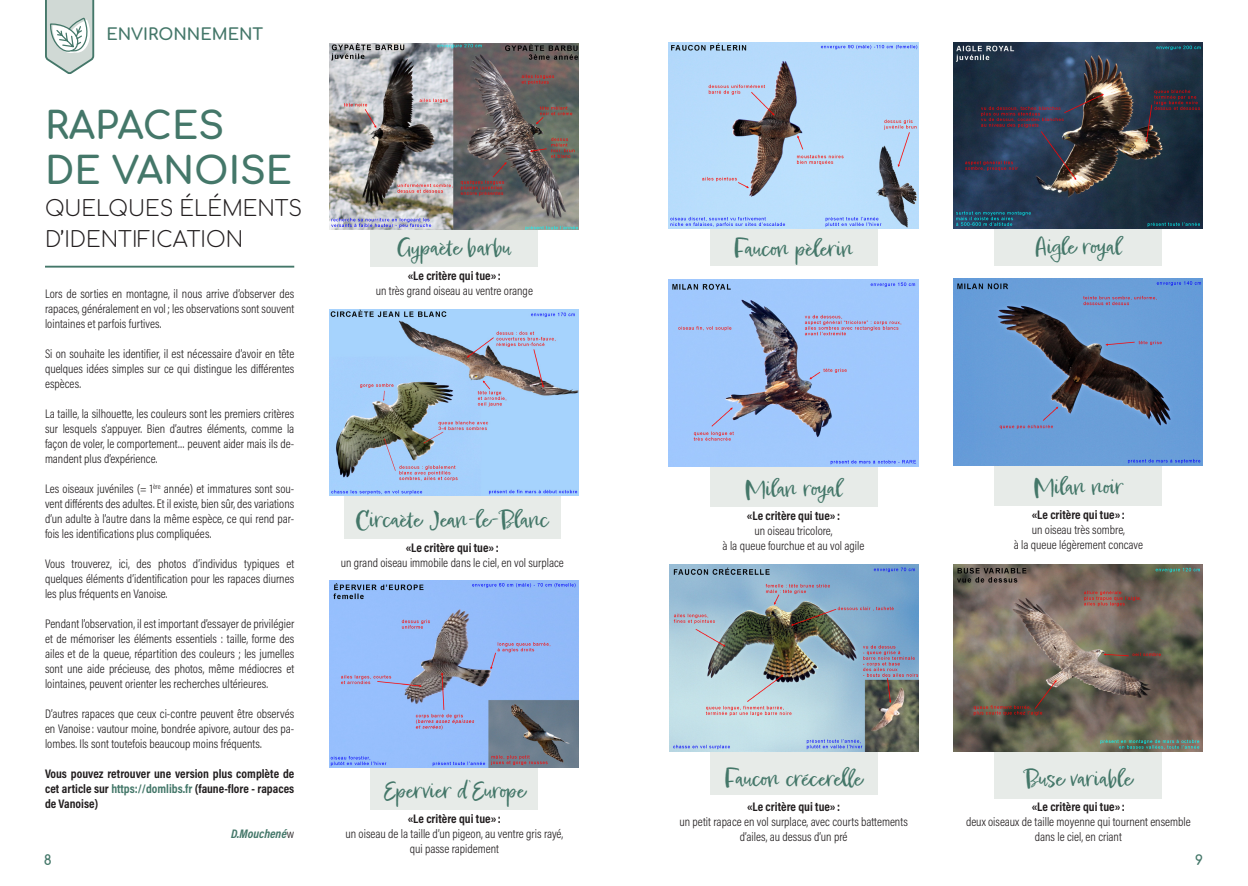
<style>
.page{position:relative;width:1248px;height:886px;background:#fff}
.page>*{position:absolute;margin:0;border:0;box-sizing:border-box;transform-origin:0 0}
.t1{font:700 37.5px/45px "Comfortaa";color:#447769}
.t2{font:22.5px "Epicursive Script";color:#447769}
.t3{font:300 21.25px/31.2px "Comfortaa";color:#231f20}
.t4{font:700 16.25px "Comfortaa";color:#447769}
.t5{font:700 13.75px "Comfortaa";color:#447769}
.t6{font:300 12.5px/15px "Acumin Pro Cond";color:#231f20;text-align:justify}
.t7{font:700 12.5px/15px "Acumin Pro Cond";color:#231f20;text-align:justify}
.t8{font:italic 700 12.5px "Acumin Pro Cond";color:#447769}
.s1{color:#447769}
.s2{font-weight:300;font-style:normal;color:#231f20}
</style>
<div class="page">
<div style="left:344px;top:461px;width:216px;height:78px;background:#e7ebe8"></div>
<div style="left:370px;top:741px;width:168px;height:68px;background:#e7ebe8"></div>
<hr style="left:45px;top:266px;width:249px;height:2px;background:#447769">
<img style="left:330px;top:309px;width:249px;height:187px">
<img style="left:330px;top:580px;width:249px;height:187px">
<div style="left:994px;top:79px;width:168px;height:187px;background:#e7ebe8"></div>
<div style="left:994px;top:437px;width:168px;height:68px;background:#e7ebe8"></div>
<img style="left:953px;top:42px;width:249px;height:187px">
<img style="left:953px;top:278px;width:249px;height:187px">
<div style="left:994px;top:658px;width:168px;height:140px;background:#e7ebe8"></div>
<img style="left:953px;top:564px;width:249px;height:187px">
<div style="left:709px;top:188px;width:168px;height:78px;background:#e7ebe8"></div>
<img style="left:668px;top:42px;width:249px;height:187px">
<div style="left:709px;top:438px;width:168px;height:69px;background:#e7ebe8"></div>
<div style="left:370px;top:108px;width:168px;height:159px;background:#e7ebe8"></div>
<img style="left:330px;top:43px;width:249px;height:187px">
<img style="left:668px;top:280px;width:250px;height:187px">
<div style="left:709px;top:717px;width:168px;height:78px;background:#e7ebe8"></div>
<img style="left:669px;top:564px;width:249px;height:187px">
<svg style="left:45px;top:0;width:50px;height:74px"></svg>
<h3 class="t4" style="left:106px;top:19px;width:158px">ENVIRONNEMENT</h3>
<p class="t1" style="left:45px;top:98px;width:249px">RAPACES<br>DE VANOISE</p>
<p class="t3" style="left:45px;top:189px;width:259px">QUELQUES ÉLÉMENTS<br>D’IDENTIFICATION</p>
<p class="t2" style="left:1034px;top:232px;width:89px">Aigle royal</p>
<p class="t2" style="left:397px;top:233px;width:116px">Gypaète barbu</p>
<p class="t7" style="left:408px;top:267px;width:95px">«Le critère qui tue» :</p>
<p class="t6" style="left:376px;top:282px;width:159px">un très grand oiseau au ventre orange</p>
<p class="t2" style="left:733px;top:234px;width:121px">Faucon pèlerin</p>
<p class="t6" style="left:45px;top:286px;width:251px">Lors de sorties en montagne, il nous arrive d’observer des rapaces, généralement en vol ; les observations sont souvent lointaines et parfois furtives.</p>
<p class="t6" style="left:45px;top:346px;width:251px">Si on souhaite les identifier, il est nécessaire d’avoir en tête quelques idées simples sur ce qui distingue les différentes espèces.</p>
<p class="t6" style="left:45px;top:406px;width:251px">La taille, la silhouette, les couleurs sont les premiers critères sur lesquels s’appuyer. Bien d’autres éléments, comme la façon de voler, le comportement… peuvent aider mais ils de&shy;mandent plus d’expérience.</p>
<p class="t6" style="left:45px;top:481px;width:251px">Les oiseaux juvéniles (= 1<sup>ère</sup> année) et immatures sont sou&shy;vent différents des adultes. Et il existe, bien sûr, des variations d’un adulte à l’autre dans la même espèce, ce qui rend par&shy;fois les identifications plus compliquées.</p>
<p class="t6" style="left:45px;top:556px;width:251px">Vous trouverez, ici, des photos d’individus typiques et quelques éléments d’identification pour les rapaces diurnes les plus fréquents en Vanoise.</p>
<p class="t6" style="left:45px;top:616px;width:251px">Pendant l’observation, il est important d’essayer de privilégier et de mémoriser les éléments essentiels : taille, forme des ailes et de la queue, répartition des couleurs ; les jumelles sont une aide précieuse, des photos, même médiocres et lointaines, peuvent orienter les recherches ultérieures.</p>
<p class="t6" style="left:45px;top:706px;width:251px">D’autres rapaces que ceux ci-contre peuvent être observés en Vanoise: vautour moine, bondrée apivore, autour des pa&shy;lombes. Ils sont toutefois beaucoup moins fréquents.</p>
<p class="t7" style="left:45px;top:766px;width:251px">Vous pouvez retrouver une version plus complète de cet article sur <span class="s1">https://domlibs.fr</span> (faune-flore - rapaces de Vanoise)</p>
<p class="t8" style="left:231px;top:825px;width:65px">D.Mouchené<span class="s2">w</span></p>
<p class="t2" style="left:1033px;top:472px;width:92px">Milan noir</p>
<p class="t7" style="left:1031px;top:507px;width:95px">«Le critère qui tue» :</p>
<p class="t6" style="left:1031px;top:522px;width:95px">un oiseau très sombre,</p>
<p class="t6" style="left:1013px;top:537px;width:131px">à la queue légèrement concave</p>
<p class="t2" style="left:744px;top:474px;width:99px">Milan royal</p>
<p class="t7" style="left:746px;top:508px;width:95px">«Le critère qui tue» :</p>
<p class="t6" style="left:754px;top:523px;width:80px">un oiseau tricolore,</p>
<p class="t6" style="left:722px;top:538px;width:143px">à la queue fourchue et au vol agile</p>
<p class="t2" style="left:355px;top:505px;width:195px">Circaète Jean-le-Blanc</p>
<p class="t7" style="left:405px;top:540px;width:95px">«Le critère qui tue» :</p>
<p class="t6" style="left:340px;top:555px;width:225px">un grand oiseau immobile dans le ciel, en vol surplace</p>
<p class="t2" style="left:724px;top:764px;width:140px">Faucon crécerelle</p>
<p class="t7" style="left:747px;top:799px;width:95px">«Le critère qui tue» :</p>
<p class="t6" style="left:679px;top:814px;width:230px;text-align:center">un petit rapace en vol surplace, avec courts battements d’ailes, au dessus d’un pré</p>
<p class="t2" style="left:1023px;top:764px;width:110px">Buse variable</p>
<p class="t7" style="left:1031px;top:799px;width:95px">«Le critère qui tue» :</p>
<p class="t6" style="left:965px;top:814px;width:226px">deux oiseaux de taille moyenne qui tournent ensemble</p>
<p class="t6" style="left:1034px;top:829px;width:88px">dans le ciel, en criant</p>
<p class="t2" style="left:383px;top:776px;width:144px">Epervier d’Europe</p>
<p class="t7" style="left:408px;top:811px;width:95px">«Le critère qui tue» :</p>
<p class="t6" style="left:345px;top:826px;width:219px;text-align:center">un oiseau de la taille d’un pigeon, au ventre gris rayé, qui passe rapidement</p>
<p class="t5" style="left:44px;top:847px;width:9px">8</p>
<p class="t5" style="left:1194px;top:847px;width:9px">9</p>
</div>
